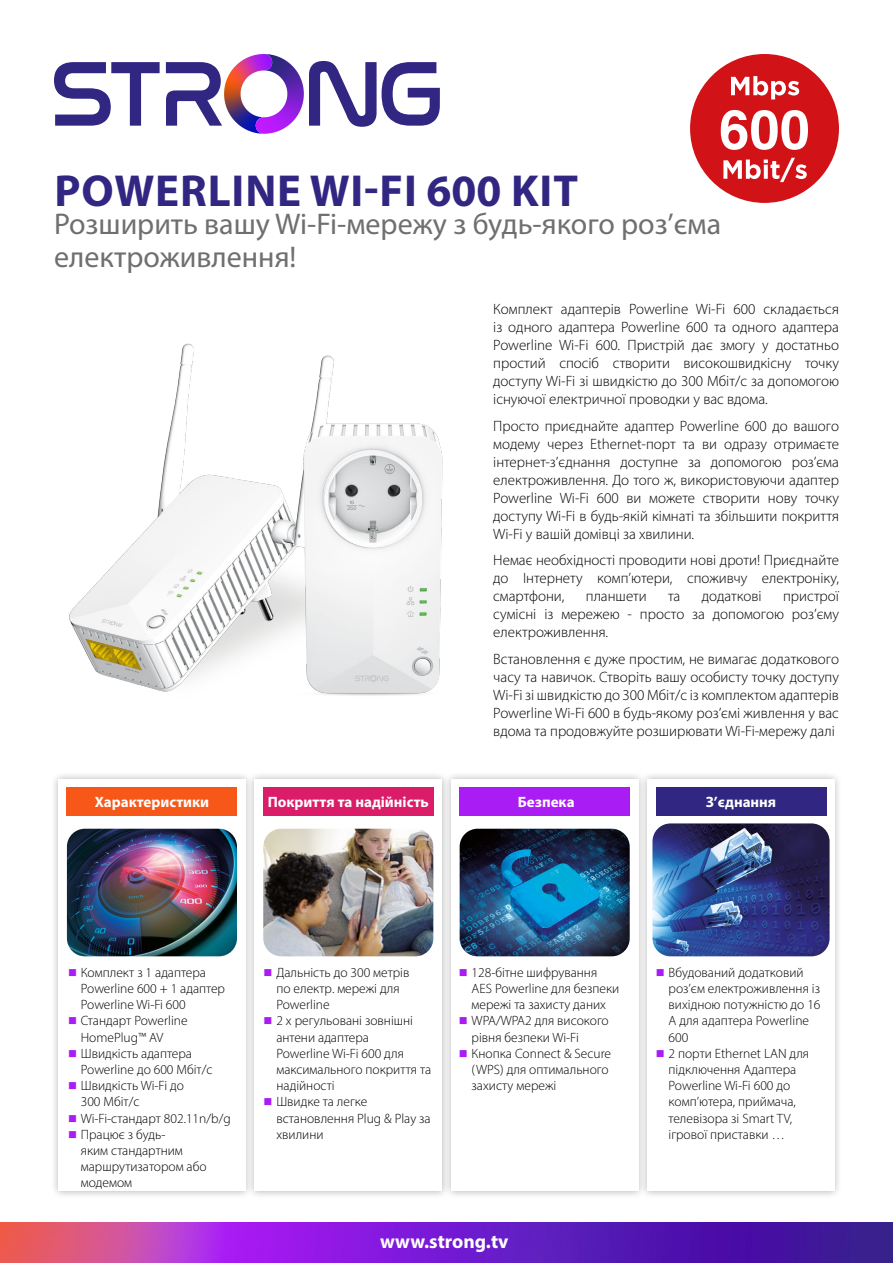
<style>
.page{position:relative;width:893px;height:1263px;background:#fff}
.page>*{position:absolute;margin:0;border:0;box-sizing:border-box;transform-origin:0 0}
.t1{font:700 54.45px "Helvetica";color:#fff}
.t2{font:700 45px "Myriad Pro";letter-spacing:.02em;color:#312782}
.t3{font:30px/32.4px "Myriad Pro";color:#706f6f}
.t4{font:700 19.5px "Myriad Pro";color:#fff}
.t5{font:300 15px/18px "Myriad Pro";color:#000;text-align:justify}
.t6{font:700 15px "Myriad Pro";color:#fff}
.t7{font:300 13.5px/16.2px "Myriad Pro";color:#000}
</style>
<div class="page">
<img style="left:0;top:1222px;width:893px;height:41px">
<div style="left:690px;top:54px;width:149px;height:149px;background:#d11217;border-radius:50%"></div>
<svg style="left:731px;top:76px;width:68px;height:23px"></svg>
<svg style="left:723px;top:158px;width:84px;height:24px"></svg>
<svg style="left:54px;top:62px;width:106px;height:64px"></svg>
<svg style="left:309px;top:61px;width:131px;height:66px"></svg>
<svg style="left:166px;top:54px;width:121px;height:80px"></svg>
<div style="left:50px;top:771px;width:204px;height:428px;background:#000;opacity:.3"></div>
<div style="left:58px;top:779px;width:187px;height:412px;background:#fff"></div>
<div style="left:246px;top:771px;width:204px;height:428px;background:#000;opacity:.3"></div>
<div style="left:255px;top:779px;width:187px;height:412px;background:#fff"></div>
<div style="left:443px;top:771px;width:203px;height:428px;background:#000;opacity:.3"></div>
<div style="left:451px;top:779px;width:187px;height:412px;background:#fff"></div>
<div style="left:639px;top:771px;width:204px;height:428px;background:#000;opacity:.3"></div>
<div style="left:647px;top:779px;width:188px;height:412px;background:#fff"></div>
<img style="left:460px;top:829px;width:170px;height:127px">
<img style="left:263px;top:829px;width:170px;height:127px">
<img style="left:652px;top:823px;width:178px;height:133px">
<img style="left:67px;top:829px;width:170px;height:127px">
<img style="left:69px;top:343px;width:374px;height:353px">
<div style="left:67px;top:787px;width:170px;height:29px;background:#f75819"></div>
<div style="left:263px;top:787px;width:170px;height:29px;background:#db1d69"></div>
<div style="left:460px;top:787px;width:170px;height:29px;background:#a91cf4"></div>
<div style="left:656px;top:787px;width:170px;height:29px;background:#312782"></div>
<h1 class="t1" style="left:719px;top:97px;width:92px">600</h1>
<h2 class="t2" style="left:54px;top:161px;width:525px">POWERLINE WI-FI 600 KIT</h2>
<h3 class="t3" style="left:54px;top:208px;width:669px">Розширить вашу Wi-Fi-мережу з будь-якого роз’єма електроживлення!</h3>
<p class="t5" style="left:493px;top:300px;width:347px">Комплект адаптерів Powerline Wi-Fi 600 складається із одного адаптера Powerline 600 та одного адаптера Powerline Wi-Fi 600. Пристрій дає змогу у достатньо простий спосіб створити високошвидкісну точку доступу Wi-Fi зі швидкістю до 300 Мбіт/с за допомогою існуючої електричної проводки у вас вдома.</p>
<p class="t5" style="left:493px;top:417px;width:347px">Просто приєднайте адаптер Powerline 600 до вашого модему через Ethernet-порт та ви одразу отримаєте інтернет-з’єднання доступне за допомогою роз’єма електроживлення. До того ж, використовуючи адаптер Powerline Wi-Fi 600 ви можете створити нову точку доступу Wi-Fi в будь-якій кімнаті та збільшити покриття Wi-Fi у вашій домівці за хвилини.</p>
<p class="t5" style="left:493px;top:551px;width:347px">Немає необхідності проводити нові дроти! Приєднайте до Інтернету комп’ютери, споживчу електроніку, смартфони,</p>
<p class="t5" style="left:586px;top:587px;width:62px">планшети</p>
<p class="t5" style="left:668px;top:587px;width:14px">та</p>
<p class="t5" style="left:702px;top:587px;width:61px">додаткові</p>
<p class="t5" style="left:493px;top:587px;width:347px;text-indent:290px">пристрої сумісні із мережею - просто за допомогою роз’єму електроживлення.</p>
<p class="t5" style="left:493px;top:650px;width:347px">Встановлення є дуже простим, не вимагає додаткового часу та навичок. Створіть вашу особисту точку доступу Wi-Fi зі швидкістю до 300 Мбіт/с із комплектом адаптерів Powerline Wi-Fi 600 в будь-якому роз’ємі живлення у вас вдома та продовжуйте розширювати Wi-Fi-мережу далі</p>
<p class="t6" style="left:95px;top:792px;width:116px">Характеристики</p>
<p class="t6" style="left:268px;top:792px;width:163px">Покриття та надійність</p>
<p class="t6" style="left:518px;top:792px;width:58px">Безпека</p>
<p class="t6" style="left:706px;top:792px;width:72px">З’єднання</p>
<p class="t7" style="left:81px;top:964px;width:151px">Комплект з 1 адаптера<br>Powerline 600 + 1 адаптер<br>Powerline Wi-Fi 600<br>Стандарт Powerline<br>HomePlug™ AV<br>Швидкість адаптера<br>Powerline до 600 Мбіт/с<br>Швидкість Wi-Fi до<br>300 Мбіт/с<br>Wi-Fi-стандарт 802.11n/b/g<br>Працює з будь-<br>яким стандартним маршрутизатором або модемом</p>
<p class="t7" style="left:276px;top:964px;width:156px">Дальність до 300 метрів<br>по електр. мережі для<br>Powerline<br>2 x регульовані зовнішні антени адаптера<br>Powerline Wi-Fi 600 для максимального покриття та надійності<br>Швидке та легке встановлення Plug &amp; Play за хвилини</p>
<p class="t7" style="left:472px;top:964px;width:149px">128-бітне шифрування<br>AES Powerline для безпеки мережі та захисту даних<br>WPA/WPA2 для високого рівня безпеки Wi-Fi<br>Кнопка Connect &amp; Secure (WPS) для оптимального захисту мережі</p>
<p class="t7" style="left:668px;top:964px;width:153px">Вбудований додатковий роз’єм електроживлення із вихідною потужністю до 16<br>А для адаптера Powerline<br>600<br>2 порти Ethernet LAN для підключення Адаптера<br>Powerline Wi-Fi 600 до комп’ютера, приймача, телевізора зі Smart TV, ігрової приставки …</p>
<h3 class="t4" style="left:380px;top:1228px;width:130px">www.strong.tv</h3>
</div>
